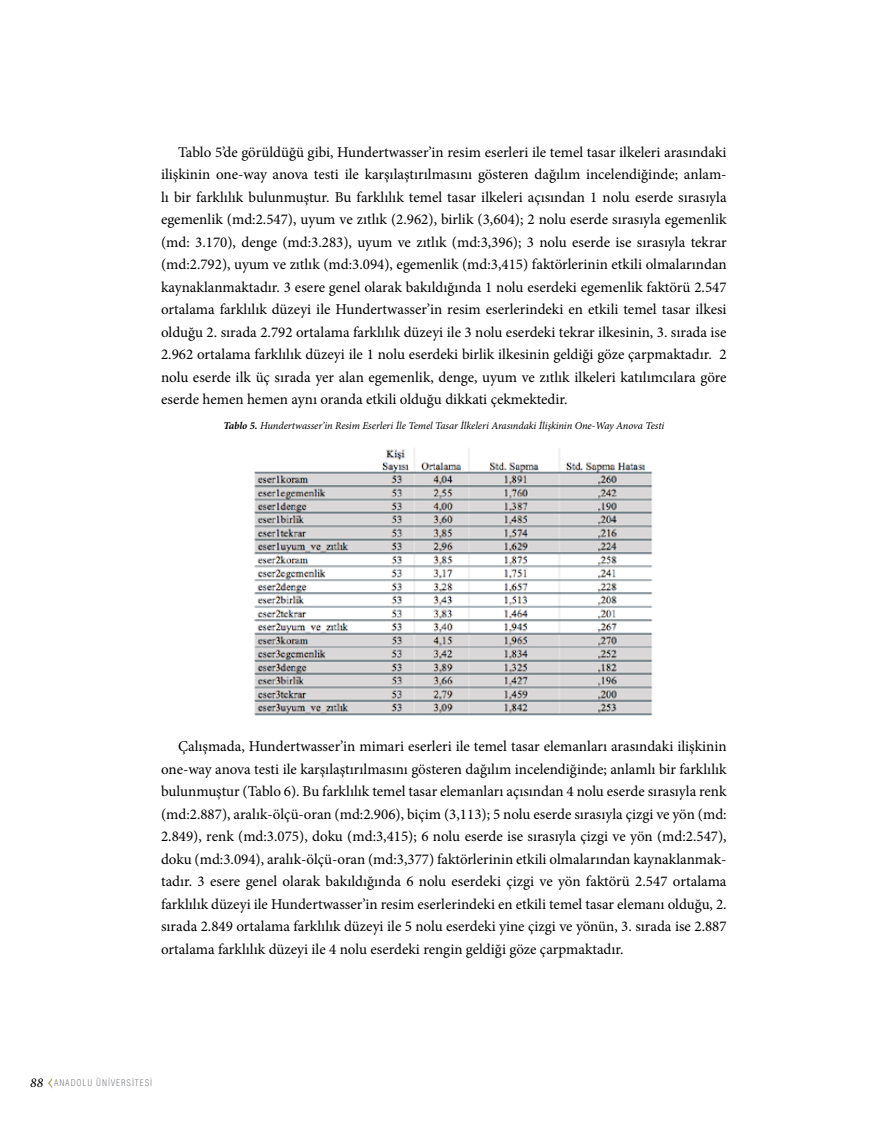
<style>
.page{position:relative;width:893px;height:1127px;background:#fff}
.page>*{position:absolute;margin:0;border:0;box-sizing:border-box;transform-origin:0 0}
.t1{font:15px/22.5px "Minion Pro";color:#000;text-align:justify}
.t2{font:italic 10.5px "Minion Pro";letter-spacing:-.005em;color:#000}
.t3{font:300 condensed 9px "Helvetica";letter-spacing:.1em;color:#808285}
.s1{font-weight:700}
.s2{font-family:"Minion Pro";font-weight:500;font-style:italic;font-stretch:normal;font-size:13.5px;color:#000}
</style>
<div class="page">
<svg style="left:48px;top:1078px;width:4px;height:10px"></svg>
<img style="left:254px;top:448px;width:399px;height:268px">
<p class="t1" style="left:161px;top:141px;width:567px;text-indent:17px">Tablo 5’de görüldüğü gibi, Hundertwasser’in resim eserleri ile temel tasar ilkeleri arasındaki ilişkinin one-way anova testi ile karşılaştırılmasını gösteren dağılım incelendiğinde; anlam&shy;lı bir farklılık bulunmuştur. Bu farklılık temel tasar ilkeleri açısından 1 nolu eserde sırasıyla egemenlik (md:2.547), uyum ve zıtlık (2.962), birlik (3,604); 2 nolu eserde sırasıyla egemenlik (md: 3.170), denge (md:3.283), uyum ve zıtlık (md:3,396); 3 nolu eserde ise sırasıyla tekrar (md:2.792), uyum ve zıtlık (md:3.094), egemenlik (md:3,415) faktörlerinin etkili olmalarından kaynaklanmaktadır. 3 esere genel olarak bakıldığında 1 nolu eserdeki egemenlik faktörü 2.547 ortalama farklılık düzeyi ile Hundertwasser’in resim eserlerindeki en etkili temel tasar ilkesi olduğu 2. sırada 2.792 ortalama farklılık düzeyi ile 3 nolu eserdeki tekrar ilkesinin, 3. sırada ise 2.962 ortalama farklılık düzeyi ile 1 nolu eserdeki birlik ilkesinin geldiği göze çarpmaktadır. 2 nolu eserde ilk üç sırada yer alan egemenlik, denge, uyum ve zıtlık ilkeleri katılımcılara göre eserde hemen hemen aynı oranda etkili olduğu dikkati çekmektedir.</p>
<p class="t2" style="left:223px;top:418px;width:442px"><span class="s1">Tablo 5.</span> Hundertwasser’in Resim Eserleri İle Temel Tasar İlkeleri Arasındaki İlişkinin One-Way Anova Testi</p>
<p class="t1" style="left:161px;top:735px;width:567px;text-indent:17px">Çalışmada, Hundertwasser’in mimari eserleri ile temel tasar elemanları arasındaki ilişkinin one-way anova testi ile karşılaştırılmasını gösteren dağılım incelendiğinde; anlamlı bir farklılık bulunmuştur (Tablo 6). Bu farklılık temel tasar elemanları açısından 4 nolu eserde sırasıyla renk (md:2.887), aralık-ölçü-oran (md:2.906), biçim (3,113); 5 nolu eserde sırasıyla çizgi ve yön (md:<br>2.849), renk (md:3.075), doku (md:3,415); 6 nolu eserde ise sırasıyla çizgi ve yön (md:2.547), doku (md:3.094), aralık-ölçü-oran (md:3,377) faktörlerinin etkili olmalarından kaynaklanmak&shy;tadır. 3 esere genel olarak bakıldığında 6 nolu eserdeki çizgi ve yön faktörü 2.547 ortalama farklılık düzeyi ile Hundertwasser’in resim eserlerindeki en etkili temel tasar elemanı olduğu, 2. sırada 2.849 ortalama farklılık düzeyi ile 5 nolu eserdeki yine çizgi ve yönün, 3. sırada ise 2.887 ortalama farklılık düzeyi ile 4 nolu eserdeki rengin geldiği göze çarpmaktadır.</p>
<p class="t3" style="left:30px;top:1078px;width:123px"><span class="s2">88</span> ANADOLU ÜNİVERSİTESİ</p>
</div>
